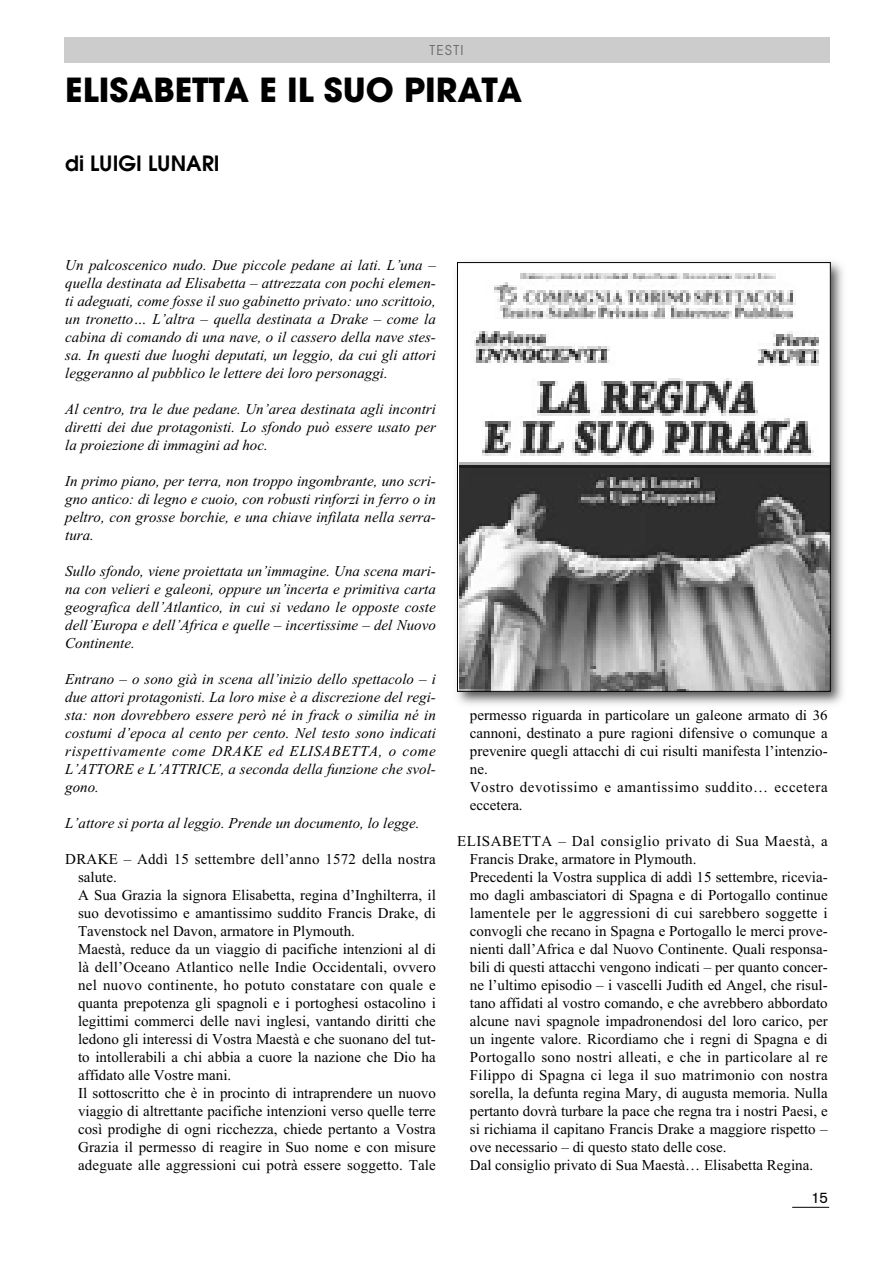
<style>
.page{position:relative;width:893px;height:1263px;background:#fff}
.page>*{position:absolute;margin:0;border:0;box-sizing:border-box;transform-origin:0 0}
.t1{font:700 33px "Avant Garde";color:#000}
.t2{font:600 21px "Avant Garde";color:#000}
.t3{font:15px/18px "Times New Roman";color:#000}
.t4{font:italic 15px/18px "Times New Roman";color:#000;text-align:justify}
.t5{font:15px "Akzidenz Grotesk";color:#000}
.t6{font:13.5px "Avant Garde";letter-spacing:.105em;color:#666}
</style>
<div class="page">
<div style="left:64px;top:37px;width:765px;height:27px;background:#ccc"></div>
<hr style="left:792px;top:1207px;width:37px;height:1px;background:#000">
<img style="left:456px;top:261px;width:387px;height:450px">
<img style="left:459px;top:270px;width:370px;height:420px">
<p class="t6" style="left:429px;top:42px;width:36px">TESTI</p>
<h1 class="t1" style="left:65px;top:69px;width:458px">ELISABETTA E IL SUO PIRATA</h1>
<h2 class="t2" style="left:65px;top:150px;width:156px">di LUIGI LUNARI</h2>
<p class="t4" style="left:65px;top:256px;width:372px">Un palcoscenico nudo. Due piccole pedane ai lati. L’una – quella destinata ad Elisabetta – attrezzata con pochi elemen&shy;ti adeguati, come fosse il suo gabinetto privato: uno scrittoio, un tronetto… L’altra – quella destinata a Drake – come la cabina di comando di una nave, o il cassero della nave stes&shy;sa. In questi due luoghi deputati, un leggio, da cui gli attori leggeranno al pubblico le lettere dei loro personaggi.</p>
<p class="t4" style="left:65px;top:400px;width:372px">Al centro, tra le due pedane. Un’area destinata agli incontri diretti dei due protagonisti. Lo sfondo può essere usato per la proiezione di immagini ad hoc.</p>
<p class="t4" style="left:65px;top:472px;width:372px">In primo piano, per terra, non troppo ingombrante, uno scri&shy;gno antico: di legno e cuoio, con robusti rinforzi in ferro o in peltro, con grosse borchie, e una chiave infilata nella serra&shy;tura.</p>
<p class="t4" style="left:65px;top:562px;width:372px">Sullo sfondo, viene proiettata un’immagine. Una scena mari&shy;na con velieri e galeoni, oppure un’incerta e primitiva carta geografica dell’Atlantico, in cui si vedano le opposte coste dell’Europa e dell’Africa e quelle – incertissime – del Nuovo Continente.</p>
<p class="t4" style="left:65px;top:670px;width:372px">Entrano – o sono già in scena all’inizio dello spettacolo – i due attori protagonisti. La loro mise è a discrezione del regi&shy;sta: non dovrebbero essere però né in frack o similia né in costumi d’epoca al cento per cento. Nel testo sono indicati rispettivamente come DRAKE ed ELISABETTA, o come L’ATTORE e L’ATTRICE, a seconda della funzione che svol&shy;gono.</p>
<p class="t4" style="left:65px;top:814px;width:356px">L’attore si porta al leggio. Prende un documento, lo legge.</p>
<p class="t3" style="left:78px;top:850px;width:359px;text-indent:-13px">DRAKE – Addì 15 settembre dell’anno 1572 della nostra salute.<br>A Sua Grazia la signora Elisabetta, regina d’Inghilterra, il suo devotissimo e amantissimo suddito Francis Drake, di Tavenstock nel Davon, armatore in Plymouth.<br>Maestà, reduce da un viaggio di pacifiche intenzioni al di là dell’Oceano Atlantico nelle Indie Occidentali, ovvero nel nuovo continente, ho potuto constatare con quale e quanta prepotenza gli spagnoli e i portoghesi ostacolino i legittimi commerci delle navi inglesi, vantando diritti che ledono gli interessi di Vostra Maestà e che suonano del tut&shy;to intollerabili a chi abbia a cuore la nazione che Dio ha affidato alle Vostre mani.<br>Il sottoscritto che è in procinto di intraprendere un nuovo viaggio di altrettante pacifiche intenzioni verso quelle terre così prodighe di ogni ricchezza, chiede pertanto a Vostra Grazia il permesso di reagire in Suo nome e con misure adeguate alle aggressioni cui potrà essere soggetto. Tale</p>
<p class="t3" style="left:470px;top:706px;width:359px">permesso riguarda in particolare un galeone armato di 36 cannoni, destinato a pure ragioni difensive o comunque a prevenire quegli attacchi di cui risulti manifesta l’intenzio&shy;ne.<br>Vostro devotissimo e amantissimo suddito… eccetera eccetera.</p>
<p class="t3" style="left:470px;top:832px;width:360px;text-indent:-13px">ELISABETTA – Dal consiglio privato di Sua Maestà, a Francis Drake, armatore in Plymouth.<br>Precedenti la Vostra supplica di addì 15 settembre, ricevia&shy;mo dagli ambasciatori di Spagna e di Portogallo continue lamentele per le aggressioni di cui sarebbero soggette i convogli che recano in Spagna e Portogallo le merci prove&shy;nienti dall’Africa e dal Nuovo Continente. Quali responsa&shy;bili di questi attacchi vengono indicati – per quanto concer&shy;ne l’ultimo episodio – i vascelli Judith ed Angel, che risul&shy;tano affidati al vostro comando, e che avrebbero abbordato alcune navi spagnole impadronendosi del loro carico, per un ingente valore. Ricordiamo che i regni di Spagna e di Portogallo sono nostri alleati, e che in particolare al re Filippo di Spagna ci lega il suo matrimonio con nostra sorella, la defunta regina Mary, di augusta memoria. Nulla pertanto dovrà turbare la pace che regna tra i nostri Paesi, e si richiama il capitano Francis Drake a maggiore rispetto – ove necessario – di questo stato delle cose.<br>Dal consiglio privato di Sua Maestà… Elisabetta Regina.</p>
<p class="t5" style="left:811px;top:1189px;width:18px">15</p>
</div>
